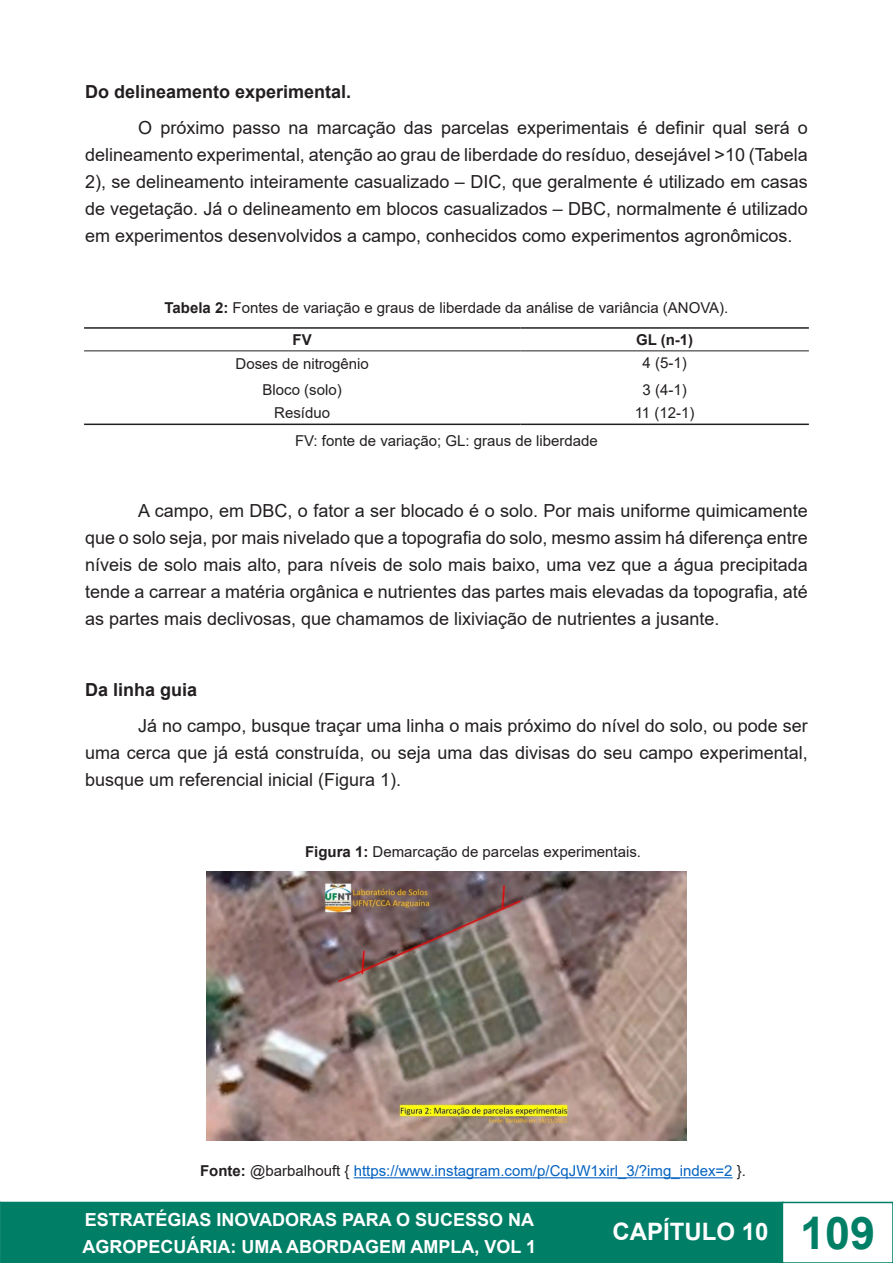
<style>
.page{position:relative;width:893px;height:1263px;background:#fff}
.page>*{position:absolute;margin:0;border:0;box-sizing:border-box;transform-origin:0 0}
.t1{font:700 24px "Arial";color:#fff}
.t2{font:18px/27px "Arial";color:#231f20;text-align:justify}
.t3{font:700 18px/27px "Arial";color:#fff}
.t4{font:700 18px "Arial";color:#231f20}
.t5{font:15px "Arial";color:#231f20}
.t6{font:15px "Arial";color:#0563c1}
.t7{font:700 15px "Arial";color:#231f20}
.s1{font-weight:700}
.s2{font-weight:700;color:#231f20}
.s3{color:#231f20}
.s4{font-size:45px;color:#007f66}
</style>
<div class="page">
<div style="left:1px;top:1202px;width:782px;height:60px;background:#007f66"></div>
<div style="left:0;top:1202px;width:784px;height:61px;border:2px solid #007f66"></div>
<svg style="left:0;top:1202px;width:1px;height:61px"></svg>
<div style="left:782px;top:1202px;width:111px;height:61px;border:2px solid #007f66"></div>
<hr style="left:354px;top:1177px;width:379px;height:1px;background:#0563c1">
<hr style="left:84px;top:327px;width:436px;height:2px;background:#231f20">
<hr style="left:520px;top:327px;width:289px;height:2px;background:#231f20">
<hr style="left:84px;top:424px;width:436px;height:1px;background:#231f20">
<hr style="left:520px;top:424px;width:289px;height:1px;background:#231f20">
<hr style="left:84px;top:350px;width:436px;height:1px;background:#231f20">
<hr style="left:520px;top:350px;width:289px;height:1px;background:#231f20">
<img style="left:207px;top:872px;width:479px;height:269px">
<p class="t4" style="left:85px;top:79px;width:268px">Do delineamento experimental.</p>
<p class="t2" style="left:85px;top:114px;width:724px;text-indent:53px">O próximo passo na marcação das parcelas experimentais é definir qual será o delineamento experimental, atenção ao grau de liberdade do resíduo, desejável &gt;10 (Tabela 2), se delineamento inteiramente casualizado – DIC, que geralmente é utilizado em casas de vegetação. Já o delineamento em blocos casualizados – DBC, normalmente é utilizado em experimentos desenvolvidos a campo, conhecidos como experimentos agronômicos.</p>
<p class="t5" style="left:164px;top:297px;width:565px"><span class="s1">Tabela 2:</span> Fontes de variação e graus de liberdade da análise de variância (ANOVA).</p>
<p class="t7" style="left:293px;top:329px;width:21px">FV</p>
<p class="t7" style="left:636px;top:329px;width:59px">GL (n-1)</p>
<p class="t5" style="left:236px;top:354px;width:135px">Doses de nitrogênio</p>
<p class="t5" style="left:642px;top:352px;width:46px">4 (5-1)</p>
<p class="t5" style="left:263px;top:380px;width:81px">Bloco (solo)</p>
<p class="t5" style="left:642px;top:380px;width:46px">3 (4-1)</p>
<p class="t5" style="left:274px;top:403px;width:57px">Resíduo</p>
<p class="t5" style="left:635px;top:403px;width:61px">11 (12-1)</p>
<p class="t5" style="left:295px;top:430px;width:304px">FV: fonte de variação; GL: graus de liberdade</p>
<p class="t2" style="left:85px;top:497px;width:724px;text-indent:53px">A campo, em DBC, o fator a ser blocado é o solo. Por mais uniforme quimicamente que o solo seja, por mais nivelado que a topografia do solo, mesmo assim há diferença entre níveis de solo mais alto, para níveis de solo mais baixo, uma vez que a água precipitada tende a carrear a matéria orgânica e nutrientes das partes mais elevadas da topografia, até as partes mais declivosas, que chamamos de lixiviação de nutrientes a jusante.</p>
<p class="t4" style="left:85px;top:677px;width:114px">Da linha guia</p>
<p class="t2" style="left:85px;top:712px;width:724px;text-indent:53px">Já no campo, busque traçar uma linha o mais próximo do nível do solo, ou pode ser uma cerca que já está construída, ou seja uma das divisas do seu campo experimental, busque um referencial inicial (Figura 1).</p>
<p class="t5" style="left:305px;top:841px;width:337px"><span class="s1">Figura 1:</span> Demarcação de parcelas experimentais.</p>
<p class="t6" style="left:200px;top:1160px;width:547px"><span class="s2">Fonte:</span> <span class="s3">@barbalhouft {</span> https://www.instagram.com/p/CqJW1xirl_3/?img_index=2 <span class="s3">}.</span></p>
<p class="t3" style="left:82px;top:1206px;width:455px">ESTRATÉGIAS INOVADORAS PARA O SUCESSO NA<br>AGROPECUÁRIA: UMA ABORDAGEM AMPLA, VOL 1</p>
<h1 class="t1" style="left:612px;top:1215px;width:264px">CAPÍTULO 10 <span class="s4">109</span></h1>
</div>
